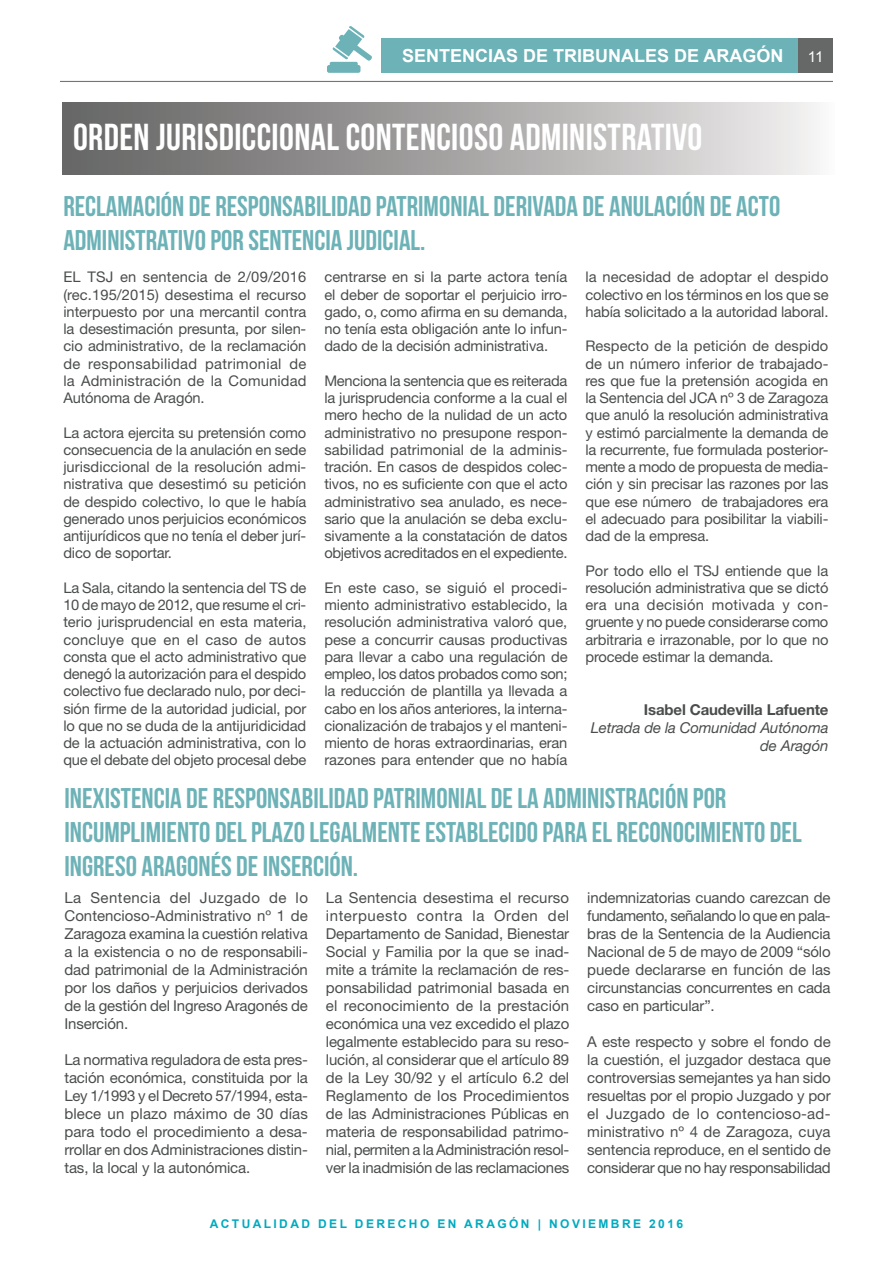
<style>
.page{position:relative;width:893px;height:1263px;background:#fff}
.page>*{position:absolute;margin:0;border:0;box-sizing:border-box;transform-origin:0 0}
.t1{font:37.5px "Bebas Neue";letter-spacing:.01em;color:#fff}
.t2{font:28.5px/34.2px "Bebas Neue";color:#6cb2b7}
.t3{font:700 18px "Arial";color:#fff}
.t4{font:15px/18px "Helvetica Neue LT Std";letter-spacing:-.01em;color:#4b4d4d;text-align:justify}
.t5{font:italic 15px/18px "Helvetica Neue LT Std";letter-spacing:-.01em;color:#4b4d4d;text-align:right}
.t6{font:700 15px "Helvetica Neue LT Std";letter-spacing:-.01em;color:#4b4d4d}
.t7{font:15px "Arial";color:#fff}
.t8{font:14.7px/17.2px "Helvetica Neue LT Std";letter-spacing:-.01em;color:#4b4d4d;text-align:justify}
.t9{font:700 12px "Arial";letter-spacing:.2em;color:#00aabf}
</style>
<div class="page">
<svg style="left:327px;top:26px;width:45px;height:47px"></svg>
<div style="left:381px;top:38px;width:417px;height:35px;background:#6cb2b7"></div>
<div style="left:63px;top:102px;width:772px;height:72px;background:linear-gradient(to right,#5f5e5e,#f0eeee)"></div>
<div style="left:798px;top:38px;width:35px;height:35px;background:#666767"></div>
<hr style="left:60px;top:81px;width:773px;height:1px;background:#73776c">
<p class="t3" style="left:402px;top:44px;width:383px">SENTENCIAS DE TRIBUNALES DE ARAGÓN</p>
<h1 class="t1" style="left:73px;top:117px;width:631px">ORDEN JURISDICCIONAL CONTENCIOSO ADMINISTRATIVO</h1>
<h2 class="t2" style="left:63px;top:189px;width:718px">RECLAMACIÓN DE RESPONSABILIDAD PATRIMONIAL DERIVADA DE ANULACIÓN DE ACTO<br>ADMINISTRATIVO POR SENTENCIA JUDICIAL.</h2>
<p class="t7" style="left:808px;top:47px;width:17px">11</p>
<p class="t8" style="left:63px;top:268px;width:245px">EL TSJ en sentencia de 2/09/2016 (rec.195/2015) desestima el recurso interpuesto por una mercantil contra la desestimación presunta, por silen&shy;cio administrativo, de la reclamación de responsabilidad patrimonial de la Administración de la Comunidad Autónoma de Aragón.</p>
<p class="t8" style="left:63px;top:423px;width:245px">La actora ejercita su pretensión como consecuencia de la anulación en sede jurisdiccional de la resolución admi&shy;nistrativa que desestimó su petición de despido colectivo, lo que le había generado unos perjuicios económicos antijurídicos que no tenía el deber jurí&shy;dico de soportar.</p>
<p class="t8" style="left:63px;top:579px;width:245px">La Sala, citando la sentencia del TS de 10 de mayo de 2012, que resume el cri&shy;terio jurisprudencial en esta materia, concluye que en el caso de autos consta que el acto administrativo que denegó la autorización para el despido colectivo fue declarado nulo, por deci&shy;sión firme de la autoridad judicial, por lo que no se duda de la antijuridicidad de la actuación administrativa, con lo que el debate del objeto procesal debe</p>
<p class="t8" style="left:324px;top:268px;width:245px">centrarse en si la parte actora tenía el deber de soportar el perjuicio irro&shy;gado, o, como afirma en su demanda, no tenía esta obligación ante lo infun&shy;dado de la decisión administrativa.</p>
<p class="t8" style="left:324px;top:372px;width:245px">Menciona la sentencia que es reiterada la jurisprudencia conforme a la cual el mero hecho de la nulidad de un acto administrativo no presupone respon&shy;sabilidad patrimonial de la adminis&shy;tración. En casos de despidos colec&shy;tivos, no es suficiente con que el acto administrativo sea anulado, es nece&shy;sario que la anulación se deba exclu&shy;sivamente a la constatación de datos objetivos acreditados en el expediente.</p>
<p class="t8" style="left:324px;top:579px;width:245px">En este caso, se siguió el procedi&shy;miento administrativo establecido, la resolución administrativa valoró que, pese a concurrir causas productivas para llevar a cabo una regulación de empleo, los datos probados como son; la reducción de plantilla ya llevada a cabo en los años anteriores, la interna&shy;cionalización de trabajos y el manteni&shy;miento de horas extraordinarias, eran razones para entender que no había</p>
<p class="t8" style="left:585px;top:268px;width:245px">la necesidad de adoptar el despido colectivo en los términos en los que se había solicitado a la autoridad laboral.</p>
<p class="t8" style="left:585px;top:337px;width:245px">Respecto de la petición de despido de un número inferior de trabajado&shy;res que fue la pretensión acogida en la Sentencia del JCA nº 3 de Zaragoza que anuló la resolución administrativa y estimó parcialmente la demanda de la recurrente, fue formulada posterior&shy;mente a modo de propuesta de media&shy;ción y sin precisar las razones por las que ese número de trabajadores era el adecuado para posibilitar la viabili&shy;dad de la empresa.</p>
<p class="t8" style="left:585px;top:561px;width:245px">Por todo ello el TSJ entiende que la resolución administrativa que se dictó era una decisión motivada y con&shy;gruente y no puede considerarse como arbitraria e irrazonable, por lo que no procede estimar la demanda.</p>
<p class="t6" style="left:644px;top:700px;width:186px">Isabel Caudevilla Lafuente</p>
<p class="t5" style="left:591px;top:718px;width:239px">Letrada de la Comunidad Autónoma de Aragón</p>
<h2 class="t2" style="left:64px;top:780px;width:739px">INEXISTENCIA DE RESPONSABILIDAD PATRIMONIAL DE LA ADMINISTRACIÓN POR<br>INCUMPLIMIENTO DEL PLAZO LEGALMENTE ESTABLECIDO PARA EL RECONOCIMIENTO DEL<br>INGRESO ARAGONÉS DE INSERCIÓN.</h2>
<p class="t4" style="left:65px;top:888px;width:245px">La Sentencia del Juzgado de lo Contencioso-Administrativo nº 1 de Zaragoza examina la cuestión relativa a la existencia o no de responsabili&shy;dad patrimonial de la Administración por los daños y perjuicios derivados de la gestión del Ingreso Aragonés de Inserción.</p>
<p class="t4" style="left:65px;top:1050px;width:245px">La normativa reguladora de esta pres&shy;tación económica, constituida por la Ley 1/1993 y el Decreto 57/1994, esta&shy;blece un plazo máximo de 30 días para todo el procedimiento a desa&shy;rrollar en dos Administraciones distin&shy;tas, la local y la autonómica.</p>
<p class="t4" style="left:326px;top:888px;width:245px">La Sentencia desestima el recurso interpuesto contra la Orden del Departamento de Sanidad, Bienestar Social y Familia por la que se inad&shy;mite a trámite la reclamación de res&shy;ponsabilidad patrimonial basada en el reconocimiento de la prestación económica una vez excedido el plazo legalmente establecido para su reso&shy;lución, al considerar que el artículo 89 de la Ley 30/92 y el artículo 6.2 del Reglamento de los Procedimientos de las Administraciones Públicas en materia de responsabilidad patrimo&shy;nial, permiten a la Administración resol&shy;ver la inadmisión de las reclamaciones</p>
<p class="t4" style="left:587px;top:888px;width:245px">indemnizatorias cuando carezcan de fundamento, señalando lo que en pala&shy;bras de la Sentencia de la Audiencia Nacional de 5 de mayo de 2009 “sólo puede declararse en función de las circunstancias concurrentes en cada caso en particular”.</p>
<p class="t4" style="left:587px;top:1032px;width:245px">A este respecto y sobre el fondo de la cuestión, el juzgador destaca que controversias semejantes ya han sido resueltas por el propio Juzgado y por el Juzgado de lo contencioso-ad&shy;ministrativo nº 4 de Zaragoza, cuya sentencia reproduce, en el sentido de considerar que no hay responsabilidad</p>
<p class="t9" style="left:210px;top:1216px;width:475px">ACTUALIDAD DEL DERECHO EN ARAGÓN | NOVIEMBRE 2016</p>
</div>
